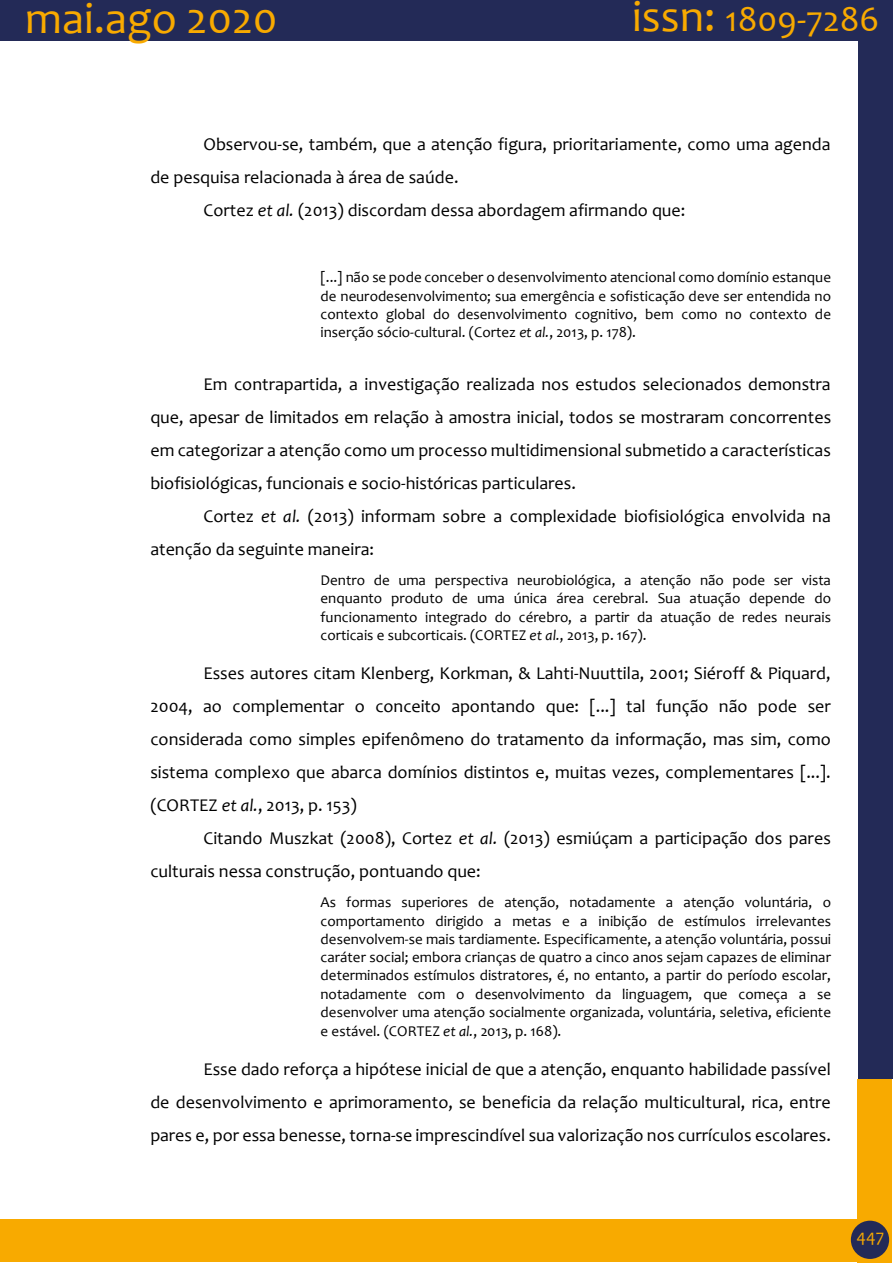
<style>
.page{position:relative;width:893px;height:1263px;background:#fff}
.page>*{position:absolute;margin:0;border:0;box-sizing:border-box;transform-origin:0 0}
.t1{font:45px "Candara";color:#f8aa00}
.t2{font:36px "Candara";color:#f8aa00}
.t3{font:18px/32.8px "Candara";color:#000;text-align:justify}
.t4{font:18px "Candara";color:#f8aa00}
.t5{font:15px/18.3px "Candara";color:#000;text-align:justify}
.s1{font-size:45px}
.s2{font-style:italic}
</style>
<div class="page">
<div style="left:858px;top:0;width:34px;height:1079px;background:#232a57"></div>
<div style="left:0;top:0;width:890px;height:41px;background:#232a57"></div>
<div style="left:857px;top:1079px;width:34px;height:184px;background:#f8aa00"></div>
<div style="left:0;top:1219px;width:860px;height:43px;background:#f8aa00"></div>
<div style="left:851px;top:1221px;width:38px;height:38px;background:#232a57;border-radius:50%"></div>
<h1 class="t1" style="left:25px;top:-9px;width:254px">mai.ago 2020</h1>
<h2 class="t2" style="left:632px;top:-3px;width:249px"><span class="s1">issn:</span> 1809-7286</h2>
<p class="t3" style="left:203px;top:128px;width:629px">Observou-se, também, que a atenção figura, prioritariamente, como uma agenda</p>
<p class="t3" style="left:150px;top:161px;width:310px">de pesquisa relacionada à área de saúde.</p>
<p class="t3" style="left:203px;top:194px;width:483px">Cortez <span class="s2">et al.</span> (2013) discordam dessa abordagem afirmando que:</p>
<p class="t5" style="left:320px;top:268px;width:512px">[...] não se pode conceber o desenvolvimento atencional como domínio estanque de neurodesenvolvimento; sua emergência e sofisticação deve ser entendida no contexto global do desenvolvimento cognitivo, bem como no contexto de inserção sócio-cultural. (Cortez <span class="s2">et al.</span>, 2013, p. 178).</p>
<p class="t3" style="left:150px;top:367px;width:682px;text-indent:53px">Em contrapartida, a investigação realizada nos estudos selecionados demonstra que, apesar de limitados em relação à amostra inicial, todos se mostraram concorrentes em categorizar a atenção como um processo multidimensional submetido a características biofisiológicas, funcionais e socio-históricas particulares.</p>
<p class="t3" style="left:150px;top:499px;width:682px;text-indent:53px">Cortez <span class="s2">et al.</span> (2013) informam sobre a complexidade biofisiológica envolvida na atenção da seguinte maneira:</p>
<p class="t5" style="left:320px;top:571px;width:512px">Dentro de uma perspectiva neurobiológica, a atenção não pode ser vista enquanto produto de uma única área cerebral. Sua atuação depende do funcionamento integrado do cérebro, a partir da atuação de redes neurais corticais e subcorticais. (CORTEZ <span class="s2">et al.</span>, 2013, p. 167).</p>
<p class="t3" style="left:150px;top:657px;width:682px;text-indent:53px">Esses autores citam Klenberg, Korkman, &amp; Lahti-Nuuttila, 2001; Siéroff &amp; Piquard, 2004, ao complementar o conceito apontando que: [...] tal função não pode ser considerada como simples epifenômeno do tratamento da informação, mas sim, como sistema complexo que abarca domínios distintos e, muitas vezes, complementares [...]. (CORTEZ <span class="s2">et al.</span>, 2013, p. 153)</p>
<p class="t3" style="left:150px;top:822px;width:682px;text-indent:53px">Citando Muszkat (2008), Cortez <span class="s2">et al.</span> (2013) esmiúçam a participação dos pares culturais nessa construção, pontuando que:</p>
<p class="t5" style="left:320px;top:893px;width:512px">As formas superiores de atenção, notadamente a atenção voluntária, o comportamento dirigido a metas e a inibição de estímulos irrelevantes desenvolvem-se mais tardiamente. Especificamente, a atenção voluntária, possui caráter social; embora crianças de quatro a cinco anos sejam capazes de eliminar determinados estímulos distratores, é, no entanto, a partir do período escolar, notadamente com o desenvolvimento da linguagem, que começa a se desenvolver uma atenção socialmente organizada, voluntária, seletiva, eficiente e estável. (CORTEZ <span class="s2">et al.</span>, 2013, p. 168).</p>
<p class="t3" style="left:150px;top:1052px;width:682px;text-indent:53px">Esse dado reforça a hipótese inicial de que a atenção, enquanto habilidade passível de desenvolvimento e aprimoramento, se beneficia da relação multicultural, rica, entre pares e, por essa benesse, torna-se imprescindível sua valorização nos currículos escolares.</p>
<p class="t4" style="left:856px;top:1224px;width:29px">447</p>
</div>
